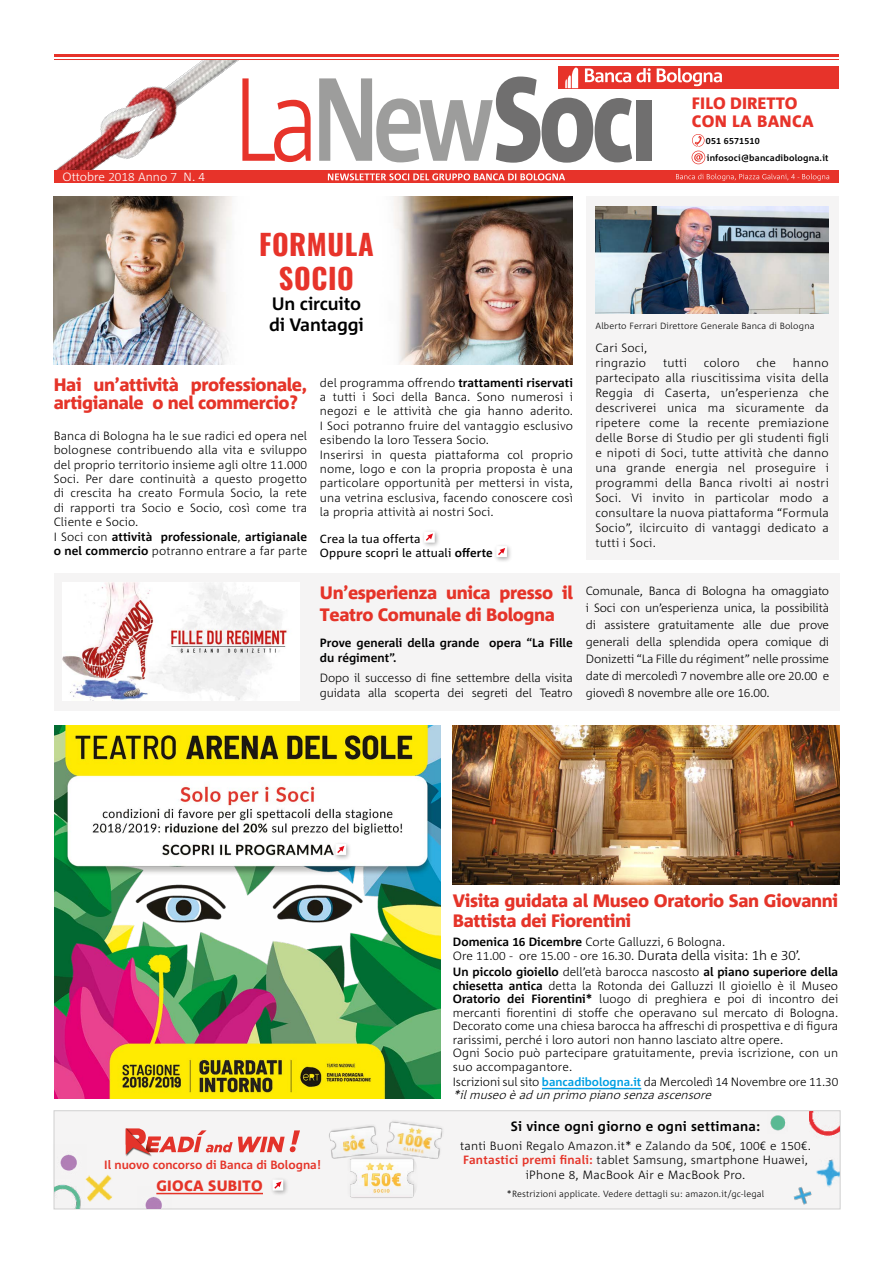
<style>
.page{position:relative;width:893px;height:1263px;background:#fff}
.page>*{position:absolute;margin:0;border:0;box-sizing:border-box;transform-origin:0 0}
.t1{font:700 28.5px/34.2px "Oswald";letter-spacing:.02em;color:#e7332a;text-align:center}
.t2{font:800 18px/18px "Corpid";letter-spacing:-.02em;color:#e53429}
.t3{font:700 18px/21.6px "Corpid";letter-spacing:-.01em;color:#000}
.t4{font:800 16.5px/18px "Corpid";color:#e7332a}
.t5{font:800 15px "Corpid";letter-spacing:.02em;color:#e53428}
.t6{font:700 13.5px "Corpid";letter-spacing:.02em;color:#000}
.t7{font:300 12px/14.4px "Corpid";letter-spacing:.01em;color:#000}
.t8{font:300 12px/15.3px "Corpid";letter-spacing:-.01em;color:#000}
.t9{font:700 12px/14.4px "Corpid";color:#000}
.t10{font:700 12px "Corpid";color:#e53429}
.t11{font:300 12px "Corpid";color:#fff}
.t12{font:11.85px/14.4px "Corpid";letter-spacing:.01em;color:#000}
.t13{font:300 9px "Corpid";letter-spacing:.02em;color:#000}
.t14{font:700 9px/17.1px "Corpid";letter-spacing:.02em;color:#000}
.s1{font-weight:700}
.s2{font-size:13.5px}
.s3{font-weight:700;font-size:11.7px;color:#009fe3}
.s4{font-style:italic}
.s5{font-weight:700;color:#e53429}
</style>
<div class="page">
<div style="left:55px;top:573px;width:785px;height:137px;background:#f5f4f4"></div>
<img style="left:63px;top:583px;width:237px;height:117px">
<img style="left:53px;top:60px;width:202px;height:147px">
<div style="left:27px;top:170px;width:113px;height:25px;background:#fff"></div>
<div style="left:778px;top:170px;width:61px;height:12px;background:#e7332a"></div>
<hr style="left:54px;top:54px;width:785px;height:3px;background:#e7332a">
<hr style="left:54px;top:59px;width:785px;height:1px;background:#e7332a">
<div style="left:54px;top:170px;width:733px;height:12px;background:#e7332a"></div>
<svg style="left:328px;top:173px;width:237px;height:7px"></svg>
<svg style="left:676px;top:174px;width:153px;height:7px"></svg>
<svg style="left:242px;top:78px;width:69px;height:84px"></svg>
<div style="left:594px;top:66px;width:245px;height:22px;background:#e7332a"></div>
<div style="left:559px;top:66px;width:245px;height:22px;background:#e7332a"></div>
<svg style="left:319px;top:68px;width:438px;height:96px"></svg>
<img style="left:54px;top:196px;width:518px;height:168px">
<div style="left:586px;top:196px;width:252px;height:363px;background:#f5f4f4"></div>
<img style="left:595px;top:206px;width:234px;height:108px">
<img style="left:54px;top:726px;width:386px;height:372px">
<div style="left:54px;top:1110px;width:786px;height:99px;background:#f5f4f4;border:1px solid #d0d0d0"></div>
<img style="left:329px;top:1125px;width:49px;height:34px">
<img style="left:386px;top:1121px;width:57px;height:38px">
<img style="left:346px;top:1153px;width:72px;height:45px">
<hr style="left:156px;top:1193px;width:107px;height:1px;background:#e53428">
<div style="left:269px;top:1176px;width:20px;height:20px;background:#000;opacity:.33"></div>
<div style="left:273px;top:1179px;width:10px;height:11px;background:#fff"></div>
<svg style="left:269px;top:1181px;width:12px;height:13px"></svg>
<svg style="left:126px;top:1154px;width:26px;height:2px"></svg>
<svg style="left:126px;top:1128px;width:174px;height:26px"></svg>
<img style="left:809px;top:1111px;width:31px;height:33px">
<img style="left:816px;top:1149px;width:24px;height:40px">
<img style="left:787px;top:1180px;width:32px;height:30px">
<img style="left:770px;top:1115px;width:16px;height:16px">
<img style="left:54px;top:1180px;width:30px;height:29px">
<img style="left:81px;top:1174px;width:40px;height:34px">
<img style="left:53px;top:1144px;width:34px;height:35px">
<img style="left:137px;top:1192px;width:34px;height:16px">
<div style="left:332px;top:841px;width:20px;height:20px;background:#000;opacity:.33"></div>
<div style="left:335px;top:844px;width:11px;height:11px;background:#fff"></div>
<svg style="left:337px;top:846px;width:7px;height:7px"></svg>
<div style="left:421px;top:529px;width:19px;height:20px;background:#000;opacity:.33"></div>
<div style="left:424px;top:532px;width:11px;height:11px;background:#fff"></div>
<svg style="left:426px;top:533px;width:7px;height:8px"></svg>
<div style="left:493px;top:543px;width:20px;height:20px;background:#000;opacity:.33"></div>
<div style="left:496px;top:546px;width:11px;height:11px;background:#fff"></div>
<svg style="left:498px;top:548px;width:7px;height:7px"></svg>
<img style="left:453px;top:726px;width:387px;height:158px">
<hr style="left:542px;top:1088px;width:99px;height:1px;background:#009fe3">
<p class="t11" style="left:63px;top:170px;width:144px">Ottobre 2018 Anno 7 N. 4</p>
<h1 class="t1" style="left:259px;top:229px;width:116px">FORMULA<br>SOCIO</h1>
<h2 class="t3" style="left:269px;top:292px;width:96px">Un circuito di Vantaggi</h2>
<h2 class="t2" style="left:54px;top:376px;width:255px">Hai un’attività professionale, artigianale o nel commercio?</h2>
<p class="t7" style="left:54px;top:428px;width:255px">Banca di Bologna ha le sue radici ed opera nel bolognese contribuendo alla vita e sviluppo del proprio territorio insieme agli oltre 11.000<br>Soci. Per dare continuità a questo progetto di crescita ha creato Formula Socio, la rete di rapporti tra Socio e Socio, così come tra Cliente e Socio.<br>I Soci con <span class="s1">attività professionale</span>, <span class="s1">artigianale o nel commercio</span> potranno entrare a far parte</p>
<p class="t7" style="left:320px;top:375px;width:255px">del programma offrendo <span class="s1">trattamenti riservati </span>a tutti i Soci della Banca. Sono numerosi i negozi e le attività che gia hanno aderito.<br>I Soci potranno fruire del vantaggio esclusivo esibendo la loro Tessera Socio.<br>Inserirsi in questa piattaforma col proprio nome, logo e con la propria proposta è una particolare opportunità per mettersi in vista, una vetrina esclusiva, facendo conoscere così la propria attività ai nostri Soci.</p>
<p class="t12" style="left:320px;top:531px;width:174px">Crea la tua offerta<br>Oppure scopri le attuali <span class="s1">offerte</span></p>
<h3 class="t4" style="left:692px;top:95px;width:123px">FILO DIRETTO<br>CON LA BANCA</h3>
<p class="t14" style="left:706px;top:132px;width:124px">051 6571510 infosoci@bancadibologna.it</p>
<p class="t13" style="left:595px;top:321px;width:221px">Alberto Ferrari Direttore Generale Banca di Bologna</p>
<p class="t7" style="left:595px;top:340px;width:54px;line-height:15px">Cari Soci, ringrazio</p>
<p class="t7" style="left:595px;top:355px;width:235px;line-height:15px;text-align:justify;text-indent:198px">hanno partecipato alla riuscitissima visita della Reggia di Caserta, un’esperienza che descriverei unica ma sicuramente da ripetere come la recente premiazione delle Borse di Studio per gli studenti figli e nipoti di Soci, tutte attività che danno una grande energia nel proseguire i programmi della Banca rivolti ai nostri Soci. Vi invito in particolar modo a consultare la nuova piattaforma “Formula Socio”, ilcircuito di vantaggi dedicato a tutti i Soci.</p>
<p class="t7" style="left:663px;top:355px;width:25px">tutti</p>
<p class="t7" style="left:704px;top:355px;width:37px">coloro</p>
<p class="t7" style="left:756px;top:355px;width:21px">che</p>
<h2 class="t2" style="left:320px;top:582px;width:254px;line-height:21.6px">Un’esperienza unica presso il<br>Teatro Comunale di Bologna</h2>
<p class="t7" style="left:586px;top:582px;width:245px;line-height:17px;text-align:justify">Comunale, Banca di Bologna ha omaggiato i Soci con un’esperienza unica, la possibilità di assistere gratuitamente alle due prove generali della splendida opera comique di Donizetti “La Fille du régiment” nelle prossime date di mercoledì 7 novembre alle ore 20.00 e giovedì 8 novembre alle ore 16.00.</p>
<p class="t9" style="left:320px;top:635px;width:254px">Prove generali della grande opera “La Fille du régiment”.</p>
<p class="t8" style="left:320px;top:670px;width:254px">Dopo il successo di fine settembre della visita guidata alla scoperta dei segreti del Teatro</p>
<p class="t10" style="left:104px;top:1157px;width:219px">Il nuovo concorso di Banca di Bologna!</p>
<p class="t5" style="left:156px;top:1177px;width:108px">GIOCA SUBITO</p>
<h2 class="t2" style="left:453px;top:891px;width:387px;line-height:19.5px">Visita guidata al Museo Oratorio San Giovanni<br>Battista dei Fiorentini</h2>
<p class="t7" style="left:453px;top:935px;width:349px;line-height:13.5px"><span class="s1">Domenica 16 Dicembre</span> Corte Galluzzi, 6 Bologna.<br>Ore 11.00 - ore 15.00 - ore 16.30. <span class="s2">Durata della visita: 1h e 30’.</span></p>
<p class="t7" style="left:453px;top:965px;width:387px;line-height:13.5px"><span class="s1">Un piccolo gioiello</span> dell’età barocca nascosto <span class="s1">al piano superiore della chiesetta antica</span> detta la Rotonda dei Galluzzi Il gioiello è il Museo <span class="s1">Oratorio dei Fiorentini*</span> luogo di preghiera e poi di incontro dei mercanti fiorentini di stoffe che operavano sul mercato di Bologna.<br>Decorato come una chiesa barocca ha affreschi di prospettiva e di figura rarissimi, perché i loro autori non hanno lasciato altre opere.<br>Ogni Socio può partecipare gratuitamente, previa iscrizione, con un suo accompagantore.</p>
<p class="t8" style="left:453px;top:1074px;width:387px;line-height:13.5px">Iscrizioni sul sito <span class="s3">bancadibologna.it</span> da Mercoledì 14 Novembre ore 11.30 <span class="s4">*ilmuseo èad un primo piano senzaascensore</span></p>
<p class="t6" style="left:511px;top:1117px;width:251px">Si vince ogni giorno e ogni settimana:</p>
<p class="t7" style="left:460px;top:1138px;width:352px;text-align:center">tanti Buoni Regalo Amazon.it* e Zalando da 50€, 100€ e 150€.<br><span class="s5">Fantastici premi finali:</span> tablet Samsung, smartphone Huawei, iPhone 8, MacBook Air e MacBook Pro.</p>
<p class="t13" style="left:507px;top:1188px;width:259px">*Restrizioni applicate. Vedere dettagli su: amazon.it/gc-legal</p>
</div>
